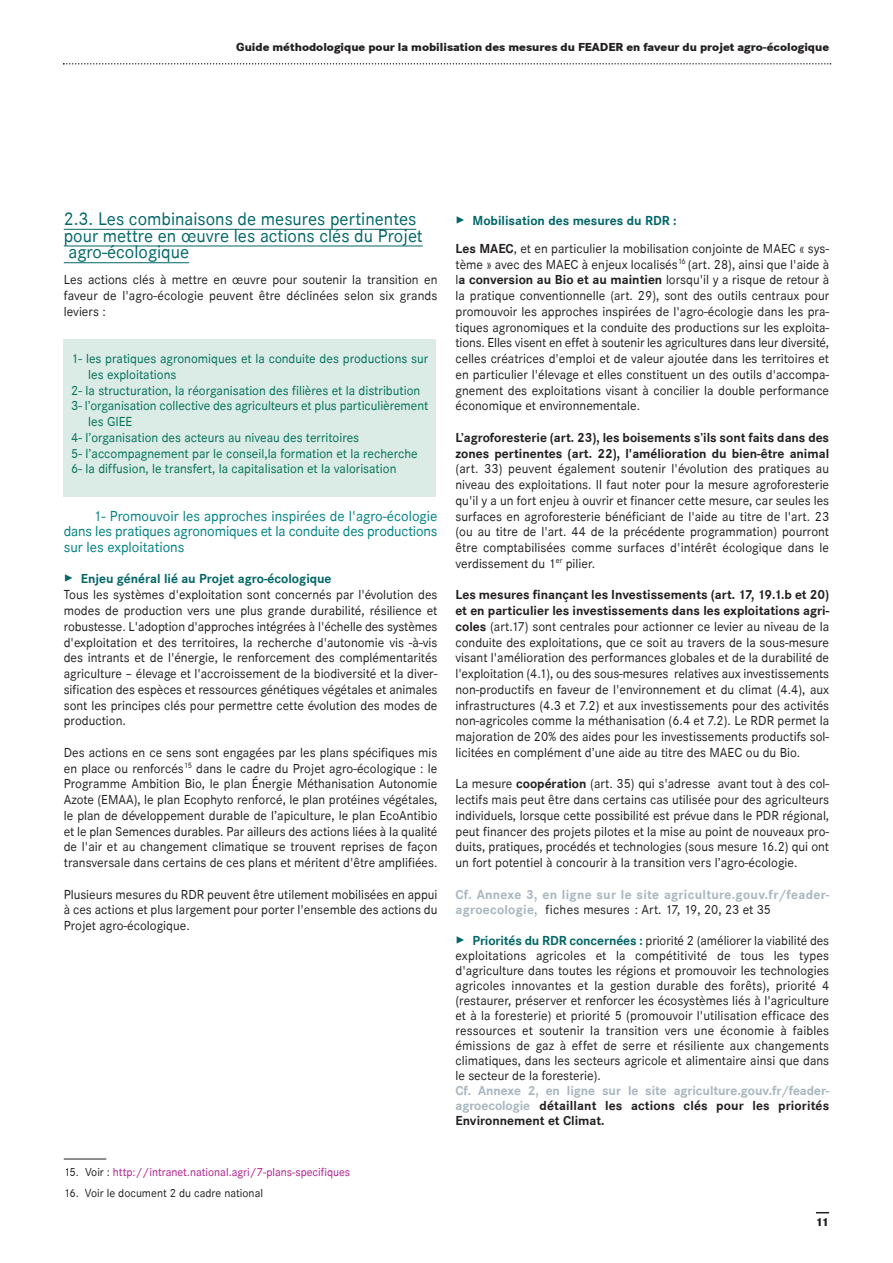
<style>
.page{position:relative;width:893px;height:1263px;background:#fff}
.page>*{position:absolute;margin:0;border:0;box-sizing:border-box;transform-origin:0 0}
.t1{font:18.75px/16.6px "Corporate S";color:#006667}
.t2{font:15px/15.8px "Corporate S";letter-spacing:-.01em;color:#008183;text-align:justify}
.t3{font:13.5px/15.8px "Corporate S";color:#231f20;text-align:justify}
.t4{font:13.5px "Corporate S";color:#007255}
.t5{font:700 13.5px/15px "Corporate S";letter-spacing:.01em;color:#a8b6be}
.t6{font:700 13.5px/15.8px "Corporate S";color:#231f20}
.t7{font:800 12px "Corporate S";color:#231f20}
.t8{font:12px "Corporate S";color:#b21e8d}
.t9{font:12px "Corporate S";color:#231f20}
.s1{color:#006667}
.s2{font-weight:700;color:#006667}
.s3{color:#231f20}
.s4{font-weight:700}
.s5{font-weight:400;color:#231f20}
</style>
<div class="page">
<svg style="left:63px;top:63px;width:768px;height:2px"></svg>
<svg style="left:816px;top:1212px;width:13px;height:1px"></svg>
<hr style="left:64px;top:229px;width:352px;height:1px;background:#006667">
<hr style="left:64px;top:246px;width:359px;height:1px;background:#006667">
<hr style="left:64px;top:262px;width:125px;height:1px;background:#006667">
<hr style="left:64px;top:1159px;width:42px;height:1px;background:#231f20">
<div style="left:64px;top:339px;width:372px;height:157px;background:#dbebe6"></div>
<p class="t7" style="left:236px;top:40px;width:594px">Guide méthodologique pour la mobilisation des mesures du FEADER en faveur du projet agro-écologique</p>
<h1 class="t1" style="left:64px;top:210px;width:360px">2.3. Les combinaisons de mesures pertinentes pour mettre en œuvre les actions clés du Projet agro-écologique</h1>
<p class="t3" style="left:64px;top:272px;width:375px">Les actions clés à mettre en œuvre pour soutenir la transition en faveur de l'agro-écologie peuvent être déclinées selon six grands leviers :</p>
<p class="t4" style="left:71px;top:351px;width:359px">1- les pratiques agronomiques et la conduite des productions sur</p>
<p class="t4" style="left:88px;top:367px;width:90px">les exploitations</p>
<p class="t4" style="left:71px;top:382px;width:351px">2- la structuration, la réorganisation des filières et la distribution</p>
<p class="t4" style="left:71px;top:398px;width:359px">3- l’organisation collective des agriculteurs et plus particulièrement</p>
<p class="t4" style="left:88px;top:414px;width:46px">les GIEE</p>
<p class="t4" style="left:71px;top:430px;width:289px">4- l’organisation des acteurs au niveau des territoires</p>
<p class="t4" style="left:71px;top:445px;width:348px">5- l’accompagnement par le conseil,la formation et la recherche</p>
<p class="t4" style="left:71px;top:461px;width:327px">6- la diffusion, le transfert, la capitalisation et la valorisation</p>
<p class="t2" style="left:64px;top:508px;width:375px;text-indent:30px">1- Promouvoir les approches inspirées de l'agro-écologie dans les pratiques agronomiques et la conduite des productions sur les exploitations</p>
<p class="t3" style="left:64px;top:570px;width:375px;text-align:left"><span class="s1">✓</span> <span class="s2">Enjeu général lié au Projet agro-écologique<br></span>Tous les systèmes d'exploitation sont concernés par l'évolution des modes de production vers une plus grande durabilité, résilience et robustesse. L'adoption d'approches intégrées à l'échelle des systèmes d'exploitation et des territoires, la recherche d'autonomie vis -à-vis des intrants et de l'énergie, le renforcement des complémentarités agriculture – élevage et l'accroissement de la biodiversité et la diver&shy;sification des espèces et ressources génétiques végétales et animales sont les principes clés pour permettre cette évolution des modes de production.</p>
<p class="t3" style="left:64px;top:744px;width:375px">Des actions en ce sens sont engagées par les plans spécifiques mis en place ou renforcés<sup>15</sup> dans le cadre du Projet agro-écologique : le Programme Ambition Bio, le plan Énergie Méthanisation Autonomie Azote (EMAA), le plan Ecophyto renforcé, le plan protéines végétales, le plan de développement durable de l’apiculture, le plan EcoAntibio et le plan Semences durables. Par ailleurs des actions liées à la qualité de l'air et au changement climatique se trouvent reprises de façon transversale dans certains de ces plans et méritent d'être amplifiées.</p>
<p class="t3" style="left:64px;top:886px;width:375px">Plusieurs mesures du RDR peuvent être utilement mobilisées en appui à ces actions et plus largement pour porter l'ensemble des actions du Projet agro-écologique.</p>
<p class="t8" style="left:64px;top:1165px;width:288px"><span class="s3">15. Voir :</span> http://intranet.national.agri/7-plans-specifiques</p>
<p class="t9" style="left:64px;top:1186px;width:201px">16. Voir le document 2 du cadre national</p>
<p class="t3" style="left:455px;top:206px;width:375px;line-height:28.2px"><span class="s1">✓</span> <span class="s2">Mobilisation des mesures du RDR :<br></span><span class="s4">Les MAEC</span>, et en particulier la mobilisation conjointe de MAEC « sys-</p>
<p class="t3" style="left:455px;top:256px;width:375px">tème » avec des MAEC à enjeux localisés<sup>16</sup> (art. 28), ainsi que l'aide à l<span class="s4">a conversion au Bio et au maintien</span> lorsqu'il y a risque de retour à la pratique conventionnelle (art. 29), sont des outils centraux pour promouvoir les approches inspirées de l'agro-écologie dans les pra&shy;tiques agronomiques et la conduite des productions sur les exploita&shy;tions. Elles visent en effet à soutenir les agricultures dans leur diversité, celles créatrices d'emploi et de valeur ajoutée dans les territoires et en particulier l'élevage et elles constituent un des outils d'accompa&shy;gnement des exploitations visant à concilier la double performance économique et environnementale.</p>
<p class="t6" style="left:455px;top:429px;width:375px">L’agroforesterie (art. 23), les boisements s’ils sont faits dans des zones pertinentes (art. 22), l'amélioration du bien-être animal</p>
<p class="t3" style="left:455px;top:461px;width:375px">(art. 33) peuvent également soutenir l'évolution des pratiques au niveau des exploitations. Il faut noter pour la mesure agroforesterie qu'il y a un fort enjeu à ouvrir et financer cette mesure, car seules les surfaces en agroforesterie bénéficiant de l'aide au titre de l'art. 23 (ou au titre de l'art. 44 de la précédente programmation) pourront être comptabilisées comme surfaces d'intérêt écologique dans le verdissement du 1<sup>er</sup> pilier.</p>
<p class="t3" style="left:455px;top:587px;width:375px"><span class="s4">Les mesures finançant les Investissements (art. 17, 19.1.b et 20) et en particulier les investissements dans les exploitations agri&shy;coles</span> (art.17) sont centrales pour actionner ce levier au niveau de la conduite des exploitations, que ce soit au travers de la sous-mesure visant l'amélioration des performances globales et de la durabilité de l'exploitation (4.1), ou des sous-mesures relatives aux investissements non-productifs en faveur de l'environnement et du climat (4.4), aux infrastructures (4.3 et 7.2) et aux investissements pour des activités non-agricoles comme la méthanisation (6.4 et 7.2). Le RDR permet la majoration de 20% des aides pour les investissements productifs sol&shy;licitées en complément d’une aide au titre des MAEC ou du Bio.</p>
<p class="t3" style="left:455px;top:776px;width:375px">La mesure <span class="s4">coopération</span> (art. 35) qui s'adresse avant tout à des col&shy;lectifs mais peut être dans certains cas utilisée pour des agriculteurs individuels, lorsque cette possibilité est prévue dans le PDR régional, peut financer des projets pilotes et la mise au point de nouveaux pro&shy;duits, pratiques, procédés et technologies (sous mesure 16.2) qui ont un fort potentiel à concourir à la transition vers l’agro-écologie.</p>
<p class="t5" style="left:455px;top:886px;width:375px;line-height:15.8px">Cf. Annexe 3, en ligne sur le site agriculture.gouv.fr/feader&shy;agroecologie, <span class="s5">fiches mesures : Art. 17, 19, 20, 23 et 35</span></p>
<p class="t3" style="left:455px;top:933px;width:375px;line-height:15px"><span class="s1">✓</span> <span class="s2">Priorités du RDR concernées :</span> priorité 2 (améliorer la viabilité des exploitations agricoles et la compétitivité de tous les types d'agriculture dans toutes les régions et promouvoir les technologies agricoles innovantes et la gestion durable des forêts), priorité 4 (restaurer, préserver et renforcer les écosystèmes liés à l'agriculture et à la foresterie) et priorité 5 (promouvoir l'utilisation efficace des ressources et soutenir la transition vers une économie à faibles émissions de gaz à effet de serre et résiliente aux changements climatiques, dans les secteurs agricole et alimentaire ainsi que dans le secteur de la foresterie).</p>
<p class="t5" style="left:455px;top:1083px;width:375px;text-align:justify">Cf. Annexe 2, en ligne sur le site agriculture.gouv.fr/feader&shy;agroecologie <span class="s3">détaillant les actions clés pour les priorités Environnement et Climat.</span></p>
<p class="t7" style="left:816px;top:1215px;width:15px">11</p>
</div>
